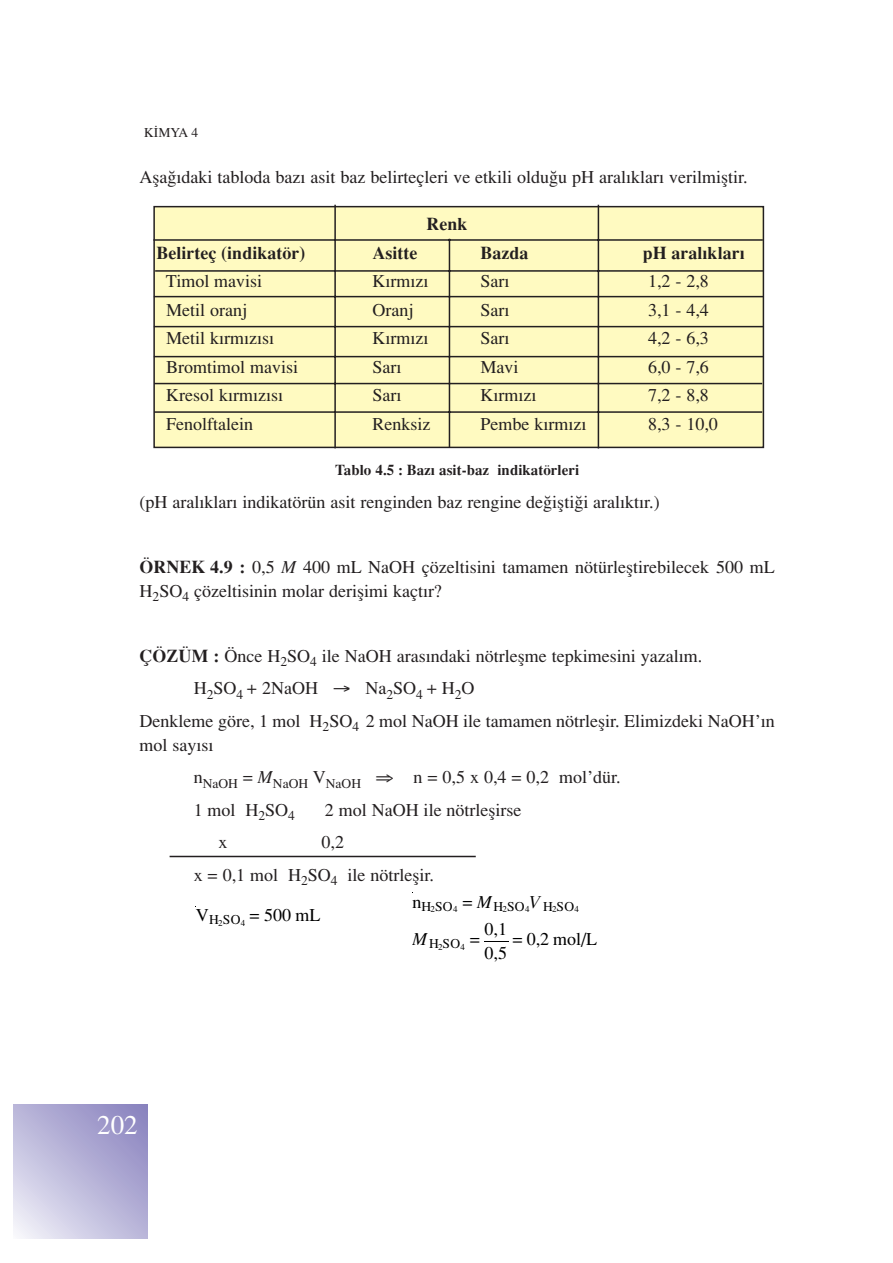
<style>
.page{position:relative;width:893px;height:1263px;background:#fff}
.page>*{position:absolute;margin:0;border:0;box-sizing:border-box;transform-origin:0 0}
.t1{font:27px "Times Turk";color:#fff}
.t2{font:18px/32.5px "Times Turk";color:#231f20}
.t3{font:18px "Times Turk B";color:#231f20}
.t4{font:18px/24px "Times Turk";color:#000}
.t5{font:15px "Times Turk B";color:#231f20}
.t6{font:13.5px "Times Turk";letter-spacing:.03em;color:#000}
.t7{font:13.5px "Times Turk";color:#231f20}
.s1{font-family:"Times Turk B"}
.s2{font-family:"Times Turk I"}
</style>
<div class="page">
<div style="left:154px;top:207px;width:609px;height:240px;background:#fffac1"></div>
<div style="left:153px;top:206px;width:611px;height:242px;border:2px solid #231f20"></div>
<hr style="left:153px;top:239px;width:609px;height:2px;background:#231f20">
<hr style="left:155px;top:270px;width:608px;height:2px;background:#231f20">
<hr style="left:154px;top:296px;width:609px;height:1px;background:#231f20">
<hr style="left:154px;top:326px;width:609px;height:1px;background:#231f20">
<hr style="left:154px;top:356px;width:609px;height:1px;background:#231f20">
<hr style="left:154px;top:383px;width:608px;height:1px;background:#231f20">
<hr style="left:154px;top:411px;width:608px;height:2px;background:#231f20">
<hr style="left:334px;top:205px;width:2px;height:243px;background:#231f20">
<hr style="left:597px;top:205px;width:2px;height:244px;background:#231f20">
<hr style="left:448px;top:239px;width:2px;height:209px;background:#231f20">
<svg style="left:13px;top:1105px;width:134px;height:134px;background:#bbb7da"></svg>
<svg style="left:484px;top:941px;width:25px;height:1px"></svg>
<hr style="left:170px;top:856px;width:306px;height:1px;background:#231f20">
<p class="t7" style="left:144px;top:128px;width:55px">K‹MYA 4</p>
<p class="t2" style="left:140px;top:162px;width:609px">Afla¤›daki tabloda baz› asit baz belirteçleri ve etkili oldu¤u pH aral›klar› verilmifltir.</p>
<p class="t3" style="left:426px;top:219px;width:42px">Renk</p>
<p class="t3" style="left:156px;top:247px;width:150px">Belirteç (indikatör)</p>
<p class="t3" style="left:372px;top:247px;width:46px">Asitte</p>
<p class="t3" style="left:480px;top:247px;width:49px">Bazda</p>
<p class="t3" style="left:642px;top:247px;width:103px">pH aral›klar›</p>
<p class="t2" style="left:166px;top:266px;width:98px">Timol mavisi</p>
<p class="t2" style="left:372px;top:266px;width:57px">K›rm›z›</p>
<p class="t2" style="left:480px;top:266px;width:30px">Sar›</p>
<p class="t2" style="left:648px;top:266px;width:62px">1,2 - 2,8</p>
<p class="t2" style="left:166px;top:295px;width:82px">Metil oranj</p>
<p class="t2" style="left:372px;top:295px;width:42px">Oranj</p>
<p class="t2" style="left:480px;top:295px;width:30px">Sar›</p>
<p class="t2" style="left:648px;top:295px;width:62px">3,1 - 4,4</p>
<p class="t2" style="left:166px;top:323px;width:109px">Metil k›rm›z›s›</p>
<p class="t2" style="left:372px;top:323px;width:57px">K›rm›z›</p>
<p class="t2" style="left:480px;top:323px;width:30px">Sar›</p>
<p class="t2" style="left:648px;top:323px;width:62px">4,2 - 6,3</p>
<p class="t2" style="left:166px;top:352px;width:133px">Bromtimol mavisi</p>
<p class="t2" style="left:372px;top:352px;width:30px">Sar›</p>
<p class="t2" style="left:480px;top:352px;width:39px">Mavi</p>
<p class="t2" style="left:648px;top:352px;width:62px">6,0 - 7,6</p>
<p class="t2" style="left:166px;top:380px;width:118px">Kresol k›rm›z›s›</p>
<p class="t2" style="left:372px;top:380px;width:30px">Sar›</p>
<p class="t2" style="left:480px;top:380px;width:57px">K›rm›z›</p>
<p class="t2" style="left:648px;top:380px;width:62px">7,2 - 8,8</p>
<p class="t2" style="left:166px;top:409px;width:88px">Fenolftalein</p>
<p class="t2" style="left:372px;top:409px;width:59px">Renksiz</p>
<p class="t2" style="left:480px;top:409px;width:107px">Pembe k›rm›z›</p>
<p class="t2" style="left:648px;top:409px;width:71px">8,3 - 10,0</p>
<p class="t5" style="left:335px;top:466px;width:245px">Tablo 4.5 : Baz› asit-baz indikatörleri</p>
<p class="t2" style="left:140px;top:487px;width:521px">(pH aral›klar› indikatörün asit renginden baz rengine de¤iflti¤i aral›kt›r.)</p>
<p class="t2" style="left:140px;top:556px;width:636px;line-height:24px"><span class="s1">ÖRNEK 4.9 :</span> 0,5 <span class="s2">M</span> 400 mL NaOH çözeltisini tamamen nötürlefltirebilecek 500 mL<br>H<sub>2</sub>SO<sub>4</sub> çözeltisinin molar deriflimi kaçt›r?</p>
<p class="t2" style="left:140px;top:641px;width:564px"><span class="s1">ÇÖZÜM :</span> Önce H<sub>2</sub>SO<sub>4</sub> ile NaOH aras›ndaki nötrleflme tepkimesini yazal›m.</p>
<p class="t2" style="left:194px;top:674px;width:282px">H<sub>2</sub>SO<sub>4</sub> + 2NaOH → Na<sub>2</sub>SO<sub>4</sub> + H<sub>2</sub>O</p>
<p class="t2" style="left:140px;top:706px;width:636px">Denkleme göre, 1 mol H<sub>2</sub>SO<sub>4</sub> 2 mol NaOH ile tamamen nötrleflir. Elimizdeki NaOH’›n</p>
<p class="t2" style="left:194px;top:730px;width:428px;text-indent:-54px">mol say›s›<br>n<sub>NaOH</sub> = <span class="s2">M</span><sub>NaOH</sub> V<sub>NaOH</sub> ⇒ n = 0,5 x 0,4 = 0,2 mol’dür.<br>1 mol H<sub>2</sub>SO<sub>4</sub></p>
<p class="t2" style="left:325px;top:795px;width:198px">2 mol NaOH ile nötrleflirse</p>
<p class="t2" style="left:194px;top:828px;width:242px;text-indent:128px">0,2<br>x = 0,1 mol H<sub>2</sub>SO<sub>4</sub> ile nötrleflir.</p>
<p class="t2" style="left:218px;top:828px;width:10px">x</p>
<p class="t4" style="left:196px;top:905px;width:126px">V<sub>H</sub><sub>2</sub><sub>SO</sub><sub>4</sub> = 500 mL</p>
<h1 class="t1" style="left:97px;top:1115px;width:42px">202</h1>
<p class="t6" style="left:412px;top:901px;width:168px"><sup>n</sup>H<sub>2</sub>SO<sub>4</sub> <sup>=</sup> <sup>M</sup>H<sub>2</sub>SO<sub>4</sub><sup>V</sup> H<sub>2</sub>SO<sub>4</sub></p>
<p class="t6" style="left:412px;top:939px;width:69px"><sup>M</sup>H<sub>2</sub>SO<sub>4</sub> <sup>=</sup></p>
<p class="t4" style="left:484px;top:919px;width:24px">0,1<br>0,5</p>
<p class="t4" style="left:512px;top:929px;width:86px">= 0,2 mol/L</p>
</div>
